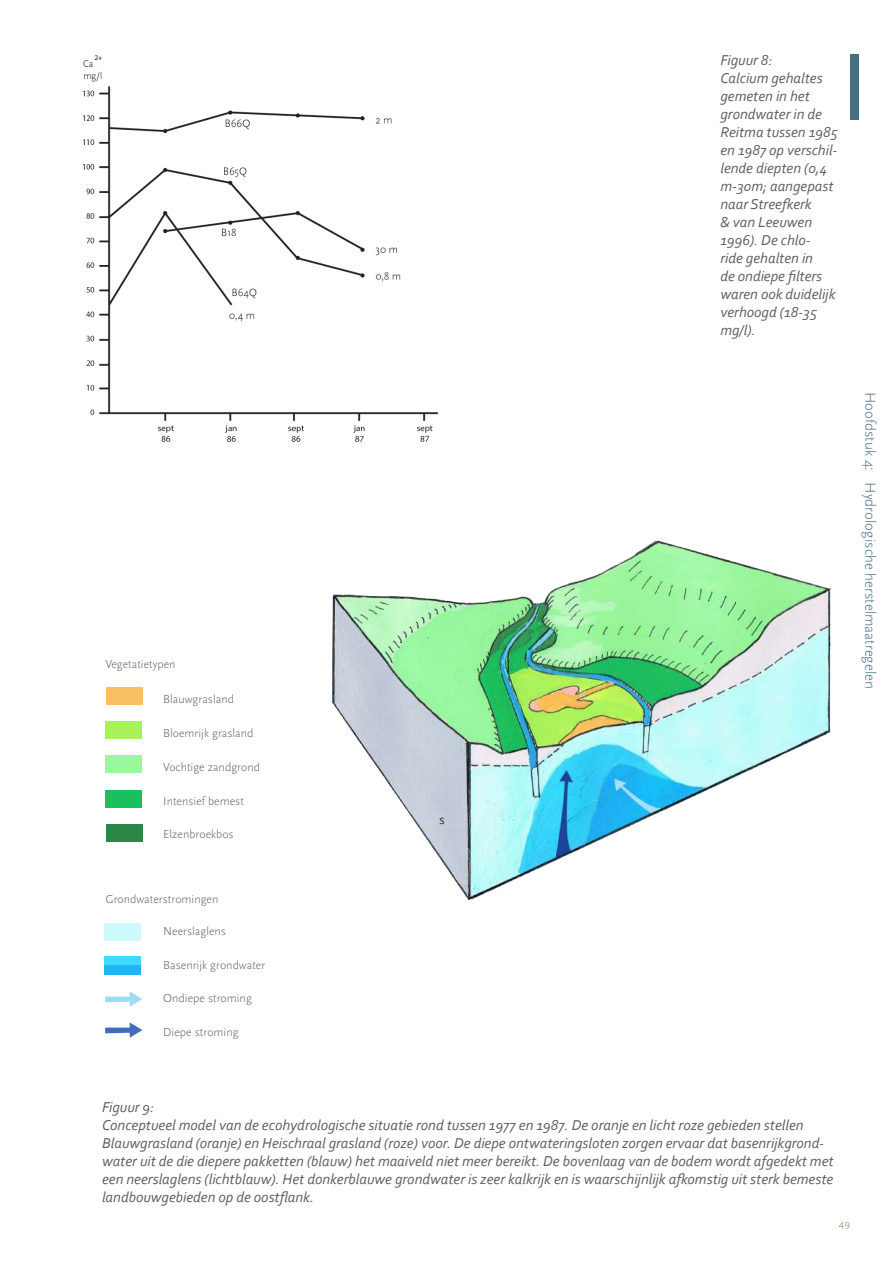
<style>
.page{position:relative;width:893px;height:1263px;background:#fff}
.page>*{position:absolute;margin:0;border:0;box-sizing:border-box;transform-origin:0 0}
.t1{font:italic 15px/18px "Corbel";color:#5f5f62}
.t2{font:300 15px "Scala Sans";color:#456f84}
.t3{font:300 13.5px "Scala Sans";color:#000}
.t4{font:300 12px "Scala Sans";color:#5f5f62}
.t5{font:300 10.5px "Scala Sans";color:#788649}
</style>
<div class="page">
<div style="left:850px;top:54px;width:8px;height:65px;background:#456f84"></div>
<img style="left:82px;top:55px;width:357px;height:387px">
<img style="left:332px;top:540px;width:499px;height:360px">
<div style="left:106px;top:687px;width:36px;height:18px;background:#fabf61"></div>
<div style="left:106px;top:721px;width:36px;height:17px;background:#a8f25c"></div>
<div style="left:106px;top:756px;width:36px;height:17px;background:#99f79e"></div>
<div style="left:106px;top:790px;width:36px;height:18px;background:#1abf5e"></div>
<div style="left:106px;top:824px;width:36px;height:18px;background:#2b8747"></div>
<div style="left:105px;top:923px;width:36px;height:17px;background:#ccfafa"></div>
<div style="left:105px;top:957px;width:36px;height:17px;background:#40d9fa"></div>
<div style="left:105px;top:965px;width:36px;height:9px;background:#21b5f5"></div>
<svg style="left:105px;top:991px;width:37px;height:16px"></svg>
<svg style="left:105px;top:1022px;width:37px;height:16px"></svg>
<p class="t4" style="left:105px;top:658px;width:72px">Vegetatietypen</p>
<p class="t4" style="left:163px;top:692px;width:72px">Blauwgrasland</p>
<p class="t4" style="left:163px;top:726px;width:92px">Bloemrijk grasland</p>
<p class="t4" style="left:163px;top:760px;width:98px">Vochtige zandgrond</p>
<p class="t4" style="left:163px;top:794px;width:82px">Intensief bemest</p>
<p class="t4" style="left:163px;top:828px;width:72px">Elzenbroekbos</p>
<p class="t4" style="left:105px;top:892px;width:115px">Grondwaterstromingen</p>
<p class="t4" style="left:163px;top:925px;width:64px">Neerslaglens</p>
<p class="t4" style="left:163px;top:958px;width:103px">Basenrijk grondwater</p>
<p class="t4" style="left:163px;top:992px;width:90px">Ondiepe stroming</p>
<p class="t4" style="left:163px;top:1025px;width:77px">Diepe stroming</p>
<p class="t3" style="left:439px;top:812px;width:7px">s</p>
<p class="t1" style="left:720px;top:51px;width:119px">Figuur 8:<br>Calcium gehaltes gemeten in het grondwater in de<br>Reitma tussen 1985 en 1987 op verschil&shy;lende diepten (0,4 m-30m; aangepast naar Streefkerk<br>&amp; van Leeuwen<br>1996). De chlo-<br>ride gehalten in<br>de ondiepe filters waren ook duidelijk verhoogd (18-35 mg/l).</p>
<p class="t2" style="left:878px;top:392px;width:298px;rotate:90deg">Hoofdstuk 4: Hydrologische herstelmaatregelen</p>
<p class="t1" style="left:102px;top:1097px;width:733px">Figuur 9:<br>Conceptueel model van de ecohydrologische situatie rond tussen 1977 en 1987. De oranje en licht roze gebieden stellen Blauwgrasland (oranje) en Heischraal grasland (roze) voor. De diepe ontwateringsloten zorgen ervaar dat basenrijkgrond&shy;water uit de die diepere pakketten (blauw) het maaiveld niet meer bereikt. De bovenlaag van de bodem wordt afgedekt met een neerslaglens (lichtblauw). Het donkerblauwe grondwater is zeer kalkrijk en is waarschijnlijk afkomstig uit sterk bemeste landbouwgebieden op de oostflank.</p>
<p class="t5" style="left:839px;top:1218px;width:12px">49</p>
</div>
